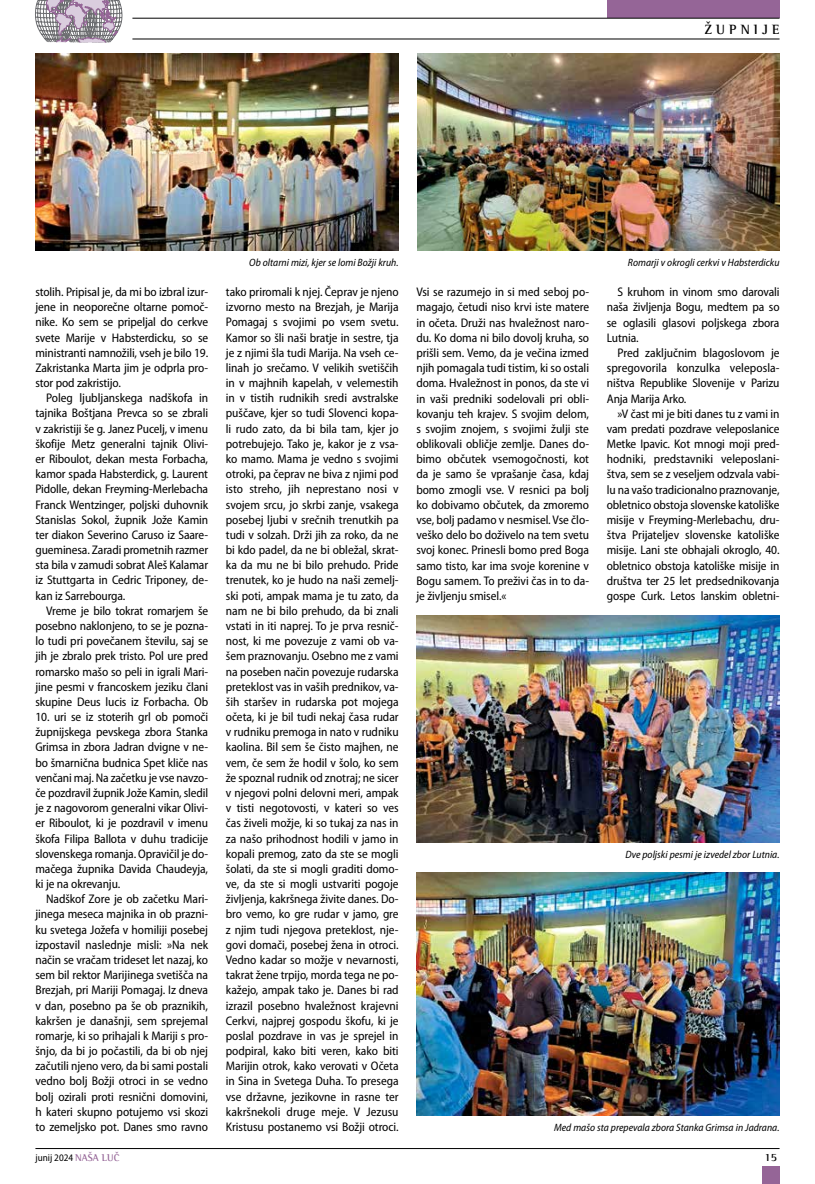
<style>
.page{position:relative;width:815px;height:1184px;background:#fff}
.page>*{position:absolute;margin:0;border:0;box-sizing:border-box;transform-origin:0 0}
.t1{font:700 13.75px "Rotis SI Semi Serif";letter-spacing:.3em;color:#000}
.t2{font:semi-condensed 12.5px/15.1px "Myriad Pro";letter-spacing:-.01em;color:#000;text-align:justify}
.t3{font:700 11.25px "Rotis SI Semi Serif";color:#000}
.t4{font:italic semi-condensed 10.62px "Myriad Pro";color:#000}
.t5{font:semi-condensed 10px "Myriad Pro";color:#000}
.s1{font-family:"Rotis SI Semi Serif";font-weight:700;font-stretch:normal;color:#956597}
</style>
<div class="page">
<hr style="left:35px;top:1148px;width:745px;height:1px;background:#000">
<div style="left:607px;top:0;width:173px;height:18px;background:#956597"></div>
<div style="left:762px;top:1166px;width:18px;height:17px;background:#956597"></div>
<hr style="left:132px;top:39px;width:648px;height:1px;background:#000">
<hr style="left:132px;top:18px;width:648px;height:1px;background:#000">
<svg style="left:35px;top:0;width:88px;height:43px;background:#b0a6b2"></svg>
<img style="left:35px;top:53px;width:364px;height:197px">
<img style="left:417px;top:53px;width:363px;height:197px">
<img style="left:416px;top:615px;width:364px;height:227px">
<img style="left:416px;top:872px;width:364px;height:243px">
<p class="t1" style="left:704px;top:21px;width:77px">ŽUPNIJE</p>
<p class="t2" style="left:35px;top:284px;width:174px">stolih. Pripisal je, da mi bo izbral izur&shy;jene in neoporečne oltarne pomoč&shy;nike. Ko sem se pripeljal do cerkve svete Marije v Habsterdicku, so se ministranti namnožili, vseh je bilo 19.<br>Zakristanka Marta jim je odprla pro&shy;stor pod zakristijo.</p>
<p class="t2" style="left:35px;top:391px;width:174px;text-indent:11px">Poleg ljubljanskega nadškofa in tajnika Boštjana Prevca so se zbrali v zakristiji še g. Janez Pucelj, v imenu škofije Metz generalni tajnik Olivi&shy;er Riboulot, dekan mesta Forbacha, kamor spada Habsterdick, g. Laurent Pidolle, dekan Freyming-Merlebacha Franck Wentzinger, poljski duhovnik Stanislas Sokol, župnik Jože Kamin ter diakon Severino Caruso iz Saare&shy;gueminesa. Zaradi prometnih razmer sta bila v zamudi sobrat Aleš Kalamar iz Stuttgarta in Cedric Triponey, de&shy;kan iz Sarrebourga.</p>
<p class="t2" style="left:35px;top:603px;width:174px;text-indent:11px">Vreme je bilo tokrat romarjem še posebno naklonjeno, to se je pozna&shy;lo tudi pri povečanem številu, saj se jih je zbralo prek tristo. Pol ure pred romarsko mašo so peli in igrali Mari&shy;jine pesmi v francoskem jeziku člani skupine Deus lucis iz Forbacha. Ob</p>
<p class="t2" style="left:35px;top:709px;width:174px">10. uri se iz stoterih grl ob pomoči župnijskega pevskega zbora Stanka Grimsa in zbora Jadran dvigne v ne&shy;bo šmarnična budnica Spet kliče nas venčani maj. Na začetku je vse navzo&shy;če pozdravil župnik Jože Kamin, sledil je z nagovorom generalni vikar Olivi&shy;er Riboulot, ki je pozdravil v imenu škofa Filipa Ballota v duhu tradicije slovenskega romanja. Opravičil je do&shy;mačega župnika Davida Chaudeyja, ki je na okrevanju.</p>
<p class="t2" style="left:35px;top:891px;width:174px;text-indent:11px">Nadškof Zore je ob začetku Mari&shy;jinega meseca majnika in ob prazni&shy;ku svetega Jožefa v homiliji posebej izpostavil naslednje misli: »Na nek način se vračam trideset let nazaj, ko sem bil rektor Marijinega svetišča na Brezjah, pri Mariji Pomagaj. Iz dneva v dan, posebno pa še ob praznikih, kakršen je današnji, sem sprejemal romarje, ki so prihajali k Mariji s pro&shy;šnjo, da bi jo počastili, da bi ob njej začutili njeno vero, da bi sami postali vedno bolj Božji otroci in se vedno bolj ozirali proti resnični domovini, h kateri skupno potujemo vsi skozi to zemeljsko pot. Danes smo ravno</p>
<p class="t4" style="left:249px;top:256px;width:151px">Ob oltarni mizi, kjer se lomi Božji kruh.</p>
<p class="t4" style="left:628px;top:256px;width:153px">Romarji v okrogli cerkvi v Habsterdicku</p>
<p class="t2" style="left:226px;top:284px;width:174px">tako priromali k njej. Čeprav je njeno izvorno mesto na Brezjah, je Marija Pomagaj s svojimi po vsem svetu.<br>Kamor so šli naši bratje in sestre, tja je z njimi šla tudi Marija. Na vseh ce&shy;linah jo srečamo. V velikih svetiščih in v majhnih kapelah, v velemestih in v tistih rudnikih sredi avstralske puščave, kjer so tudi Slovenci kopa&shy;li rudo zato, da bi bila tam, kjer jo potrebujejo. Tako je, kakor je z vsa&shy;ko mamo. Mama je vedno s svojimi otroki, pa čeprav ne biva z njimi pod isto streho, jih neprestano nosi v svojem srcu, jo skrbi zanje, vsakega posebej ljubi v srečnih trenutkih pa tudi v solzah. Drži jih za roko, da ne bi kdo padel, da ne bi obležal, skrat&shy;ka da mu ne bi bilo prehudo. Pride trenutek, ko je hudo na naši zemelj&shy;ski poti, ampak mama je tu zato, da nam ne bi bilo prehudo, da bi znali vstati in iti naprej. To je prva resnič&shy;nost, ki me povezuje z vami ob va&shy;šem praznovanju. Osebno me z vami na poseben način povezuje rudarska preteklost vas in vaših prednikov, va&shy;ših staršev in rudarska pot mojega očeta, ki je bil tudi nekaj časa rudar v rudniku premoga in nato v rudniku kaolina. Bil sem še čisto majhen, ne vem, če sem že hodil v šolo, ko sem že spoznal rudnik od znotraj; ne sicer v njegovi polni delovni meri, ampak v tisti negotovosti, v kateri so ves čas živeli možje, ki so tukaj za nas in za našo prihodnost hodili v jamo in kopali premog, zato da ste se mogli šolati, da ste si mogli graditi domo&shy;ve, da ste si mogli ustvariti pogoje življenja, kakršnega živite danes. Do&shy;bro vemo, ko gre rudar v jamo, gre z njim tudi njegova preteklost, nje&shy;govi domači, posebej žena in otroci.<br>Vedno kadar so možje v nevarnosti, takrat žene trpijo, morda tega ne po&shy;kažejo, ampak tako je. Danes bi rad izrazil posebno hvaležnost krajevni Cerkvi, najprej gospodu škofu, ki je poslal pozdrave in vas je sprejel in podpiral, kako biti veren, kako biti Marijin otrok, kako verovati v Očeta in Sina in Svetega Duha. To presega vse državne, jezikovne in rasne ter kakršnekoli druge meje. V Jezusu Kristusu postanemo vsi Božji otroci.</p>
<p class="t2" style="left:416px;top:285px;width:174px">Vsi se razumejo in si med seboj po&shy;magajo, četudi niso krvi iste matere in očeta. Druži nas hvaležnost naro&shy;du. Ko doma ni bilo dovolj kruha, so prišli sem. Vemo, da je večina izmed njih pomagala tudi tistim, ki so ostali doma. Hvaležnost in ponos, da ste vi in vaši predniki sodelovali pri obli&shy;kovanju teh krajev. S svojim delom, s svojim znojem, s svojimi žulji ste oblikovali obličje zemlje. Danes do&shy;bimo občutek vsemogočnosti, kot da je samo še vprašanje časa, kdaj bomo zmogli vse. V resnici pa bolj ko dobivamo občutek, da zmoremo vse, bolj padamo v nesmisel. Vse člo&shy;veško delo bo doživelo na tem svetu svoj konec. Prinesli bomo pred Boga samo tisto, kar ima svoje korenine v Bogu samem. To preživi čas in to da&shy;je življenju smisel.«</p>
<p class="t2" style="left:607px;top:285px;width:174px;text-indent:11px">S kruhom in vinom smo darovali naša življenja Bogu, medtem pa so se oglasili glasovi poljskega zbora Lutnia.</p>
<p class="t2" style="left:607px;top:345px;width:174px;text-indent:11px">Pred zaključnim blagoslovom je spregovorila konzulka veleposla&shy;ništva Republike Slovenije v Parizu Anja Marija Arko.</p>
<p class="t2" style="left:607px;top:406px;width:174px;text-indent:11px">»V čast mi je biti danes tu z vami in vam predati pozdrave veleposlanice Metke Ipavic. Kot mnogi moji pred&shy;hodniki, predstavniki veleposlani&shy;štva, sem se z veseljem odzvala vabi&shy;lu na vašo tradicionalno praznovanje, obletnico obstoja slovenske katoliške misije v Freyming-Merlebachu, dru&shy;štva Prijateljev slovenske katoliške misije. Lani ste obhajali okroglo, 40. obletnico obstoja katoliške misije in društva ter 25 let predsednikovanja gospe Curk. Letos lanskim obletni-</p>
<p class="t4" style="left:625px;top:848px;width:156px">Dve poljski pesmi je izvedel zbor Lutnia.</p>
<p class="t4" style="left:554px;top:1121px;width:227px">Med mašo sta prepevala zbora Stanka Grimsa in Jadrana.</p>
<p class="t5" style="left:35px;top:1152px;width:86px">junij 2024 <span class="s1">NAŠA LUČ</span></p>
<p class="t3" style="left:764px;top:1150px;width:14px">15</p>
</div>
